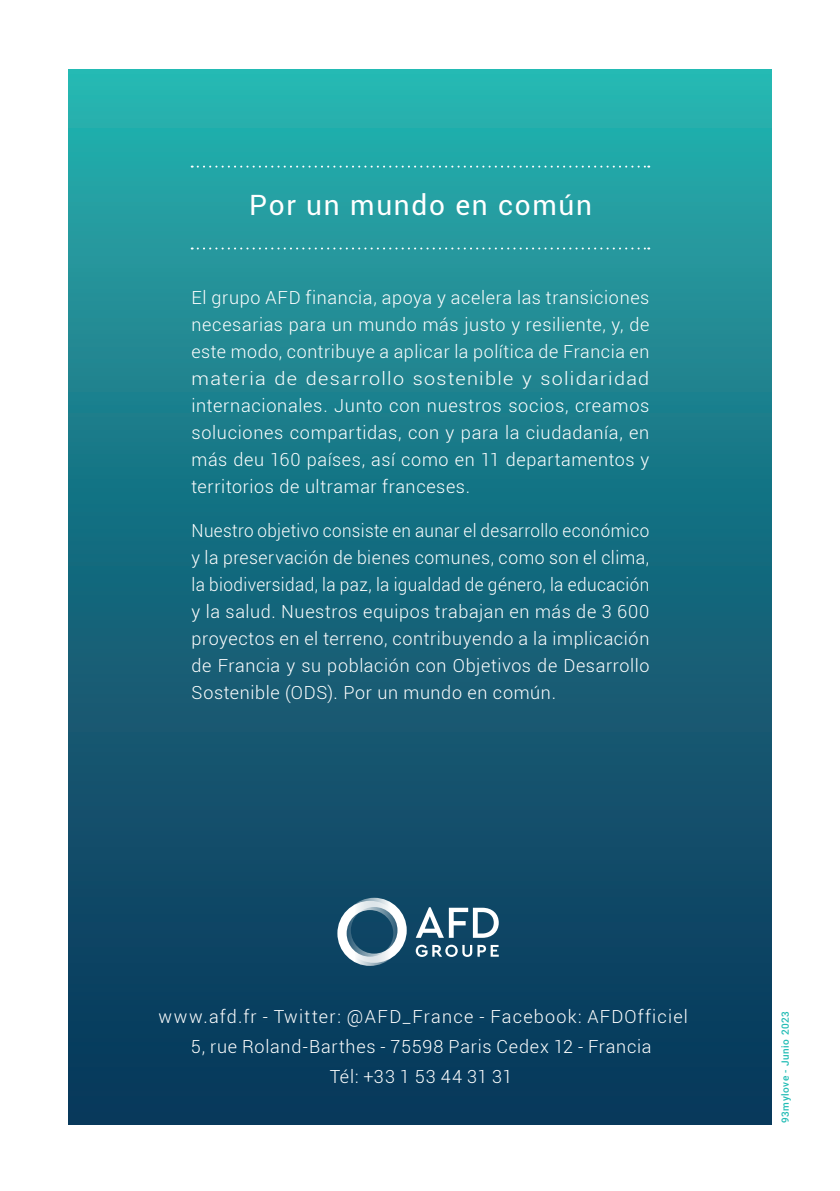
<style>
.page{position:relative;width:840px;height:1191px;background:#fff}
.page>*{position:absolute;margin:0;border:0;box-sizing:border-box;transform-origin:0 0}
.t1{font:28px "Roboto";letter-spacing:.06em;color:#fff}
.t2{font:300 18px/27px "Roboto";letter-spacing:.04em;color:#fff;text-align:center}
.t3{font:300 18px/27px "Roboto";letter-spacing:.04em;color:#fff;text-align:justify;scale:.95 1}
.t4{font:300 18px "Roboto";letter-spacing:.07em;color:#fff}
.t5{font:500 10px "Roboto";letter-spacing:.05em;color:#22bcb5}
</style>
<div class="page">
<div style="left:68px;top:69px;width:703px;height:1055px;background:linear-gradient(to bottom,#27adac,#072c53)"></div>
<svg style="left:191px;top:247px;width:458px;height:2px"></svg>
<svg style="left:337px;top:897px;width:69px;height:69px"></svg>
<svg style="left:415px;top:907px;width:83px;height:30px"></svg>
<svg style="left:415px;top:944px;width:83px;height:13px"></svg>
<svg style="left:191px;top:166px;width:458px;height:2px"></svg>
<h1 class="t1" style="left:249px;top:186px;width:344px">Por un mundo en común</h1>
<p class="t2" style="left:191px;top:283px;width:459px;text-align:justify">El grupo AFD financia, apoya y acelera las transiciones necesarias para un mundo más justo y resiliente, y, de este modo, contribuye a aplicar la política de Francia en materia de desarrollo sostenible y solidaridad internacionales. Junto con nuestros socios, creamos soluciones compartidas, con y para la ciudadanía, en más deu 160 países, así como en 11 departamentos y territorios de ultramar franceses.</p>
<p class="t3" style="left:191px;top:516px;width:483px">Nuestro objetivo consiste en aunar el desarrollo económico y la preservación de bienes comunes, como son el clima, la biodiversidad, la paz, la igualdad de género, la educación y la salud. Nuestros equipos trabajan en más de 3 600 proyectos en el terreno, contribuyendo a la implicación de Francia y su población con Objetivos de Desarrollo Sostenible (ODS). Por un mundo en común.</p>
<p class="t4" style="left:158px;top:1004px;width:530px">www.afd.fr - Twitter: @AFD_France - Facebook: AFDOfficiel</p>
<p class="t2" style="left:191px;top:1030px;width:462px;line-height:30.2px">5, rue Roland-Barthes - 75598 Paris Cedex 12 - Francia<br>Tél: +33 1 53 44 31 31</p>
<p class="t5" style="left:777px;top:1123px;width:113px;rotate:-90deg">93mylove - Junio 2023</p>
</div>
